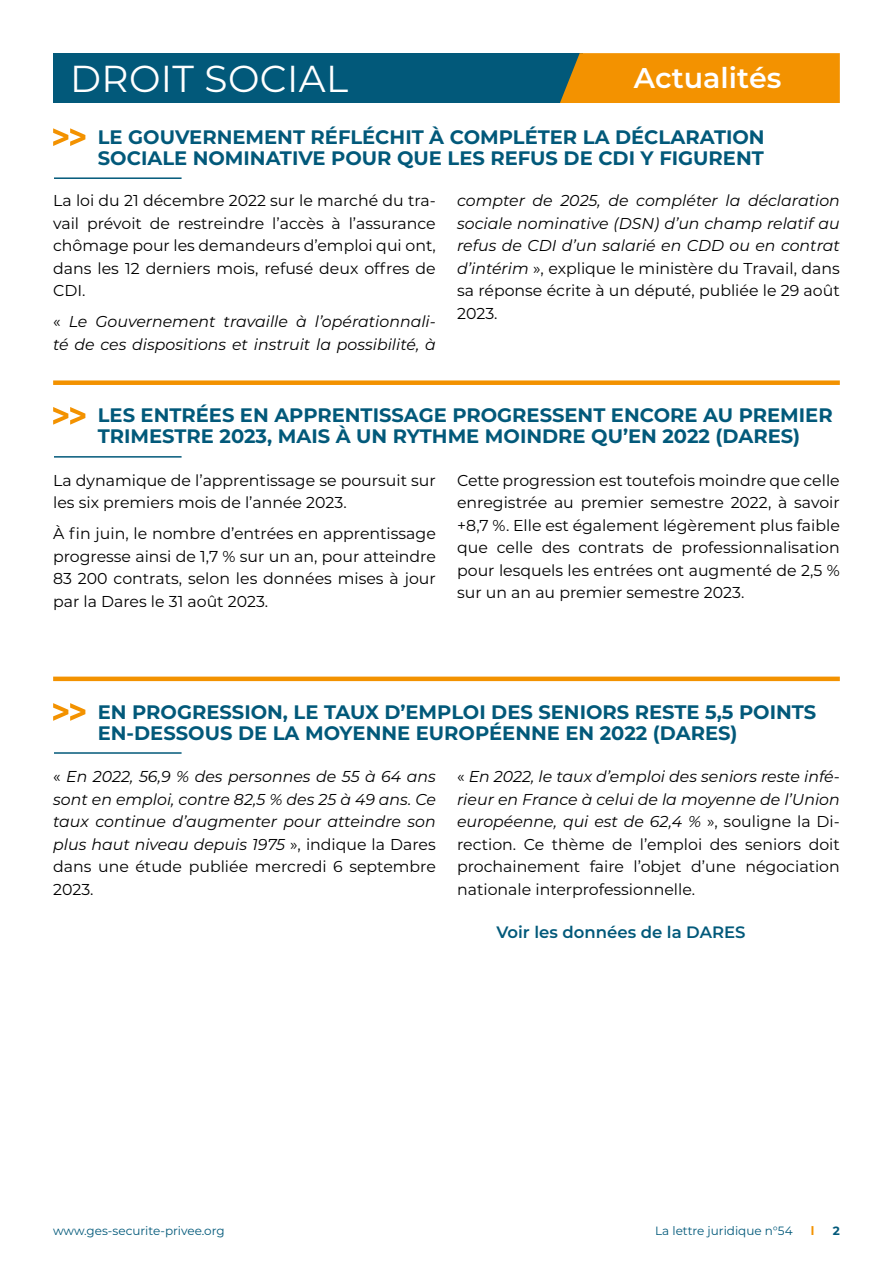
<style>
.page{position:relative;width:893px;height:1263px;background:#fff}
.page>*{position:absolute;margin:0;border:0;box-sizing:border-box;transform-origin:0 0}
.t1{font:37.5px "Montserrat";letter-spacing:.01em;color:#fff}
.t2{font:600 28.5px "Montserrat";color:#fff}
.t3{font:700 19.5px/21px "Montserrat";color:#02597a}
.t4{font:600 16.5px "Montserrat";color:#02597a}
.t5{font:15.75px/22.5px "Montserrat";color:#000;text-align:justify}
.t6{font:italic 15.75px/22.5px "Montserrat";color:#000;text-align:justify}
.t7{font:12px "Montserrat";color:#02597a}
.t8{font:700 12px "Montserrat";color:#f39200}
.t9{font:700 12px "Montserrat";color:#02597a}
.s1{font-style:normal}
.s2{font-style:italic}
</style>
<div class="page">
<div style="left:53px;top:53px;width:530px;height:50px;background:#02597a"></div>
<div style="left:560px;top:53px;width:280px;height:50px;background:#f39200"></div>
<hr style="left:54px;top:177px;width:128px;height:2px;background:#02597a">
<svg style="left:53px;top:128px;width:32px;height:18px"></svg>
<div style="left:53px;top:380px;width:787px;height:5px;background:#f39200"></div>
<hr style="left:53px;top:677px;width:787px;height:4px;background:#f39200">
<hr style="left:54px;top:456px;width:128px;height:2px;background:#02597a">
<hr style="left:54px;top:752px;width:128px;height:2px;background:#02597a">
<svg style="left:53px;top:407px;width:32px;height:18px"></svg>
<svg style="left:53px;top:703px;width:32px;height:18px"></svg>
<h1 class="t1" style="left:70px;top:53px;width:280px">DROIT SOCIAL</h1>
<h2 class="t2" style="left:634px;top:58px;width:149px">Actualités</h2>
<p class="t3" style="left:98px;top:125px;width:668px">LE GOUVERNEMENT RÉFLÉCHIT À COMPLÉTER LA DÉCLARATION<br>SOCIALE NOMINATIVE POUR QUE LES REFUS DE CDI Y FIGURENT</p>
<p class="t5" style="left:53px;top:189px;width:384px">La loi du 21 décembre 2022 sur le marché du tra&shy;vail prévoit de restreindre l’accès à l’assurance chômage pour les demandeurs d’emploi qui ont, dans les 12 derniers mois, refusé deux offres de CDI.</p>
<p class="t6" style="left:53px;top:310px;width:384px"><span class="s1">«</span> Le Gouvernement travaille à l’opérationnali&shy;té de ces dispositions et instruit la possibilité, à</p>
<p class="t6" style="left:457px;top:189px;width:384px">compter de 2025, de compléter la déclaration sociale nominative (DSN) d’un champ relatif au refus de CDI d’un salarié en CDD ou en contrat d’intérim <span class="s1">», explique le ministère du Travail, dans sa réponse écrite à un député, publiée le 29 août 2023.</span></p>
<p class="t3" style="left:98px;top:404px;width:736px">LES ENTRÉES EN APPRENTISSAGE PROGRESSENT ENCORE AU PREMIER<br>TRIMESTRE 2023, MAIS À UN RYTHME MOINDRE QU’EN 2022 (DARES)</p>
<p class="t5" style="left:53px;top:468px;width:384px">La dynamique de l’apprentissage se poursuit sur les six premiers mois de l’année 2023.</p>
<p class="t5" style="left:53px;top:522px;width:384px">À fin juin, le nombre d’entrées en apprentissage progresse ainsi de 1,7 % sur un an, pour atteindre 83 200 contrats, selon les données mises à jour par la Dares le 31 août 2023.</p>
<p class="t5" style="left:457px;top:468px;width:384px">Cette progression est toutefois moindre que celle enregistrée au premier semestre 2022, à savoir +8,7 %. Elle est également légèrement plus faible que celle des contrats de professionnalisation pour lesquels les entrées ont augmenté de 2,5 % sur un an au premier semestre 2023.</p>
<p class="t3" style="left:98px;top:700px;width:720px">EN PROGRESSION, LE TAUX D’EMPLOI DES SENIORS RESTE 5,5 POINTS<br>EN-DESSOUS DE LA MOYENNE EUROPÉENNE EN 2022 (DARES)</p>
<p class="t6" style="left:53px;top:765px;width:384px"><span class="s1">«</span> En 2022, 56,9 % des personnes de 55 à 64 ans sont en emploi, contre 82,5 % des 25 à 49 ans. Ce taux continue d’augmenter pour atteindre son plus haut niveau depuis 1975 <span class="s1">», indique la Dares dans une étude publiée mercredi 6 septembre 2023.</span></p>
<p class="t5" style="left:457px;top:765px;width:384px">« <span class="s2">En 2022, le taux d’emploi des seniors reste infé&shy;rieur en France à celui de la moyenne de l’Union européenne, qui est de 62,4 %</span> », souligne la Di&shy;rection. Ce thème de l’emploi des seniors doit prochainement faire l’objet d’une négociation nationale interprofessionnelle.</p>
<p class="t4" style="left:496px;top:921px;width:251px">Voir les données de la DARES</p>
<p class="t7" style="left:53px;top:1222px;width:173px">www.ges-securite-privee.org</p>
<p class="t7" style="left:655px;top:1222px;width:139px">La lettre juridique n°54</p>
<p class="t8" style="left:811px;top:1222px;width:5px">l</p>
<p class="t9" style="left:833px;top:1222px;width:9px">2</p>
</div>
